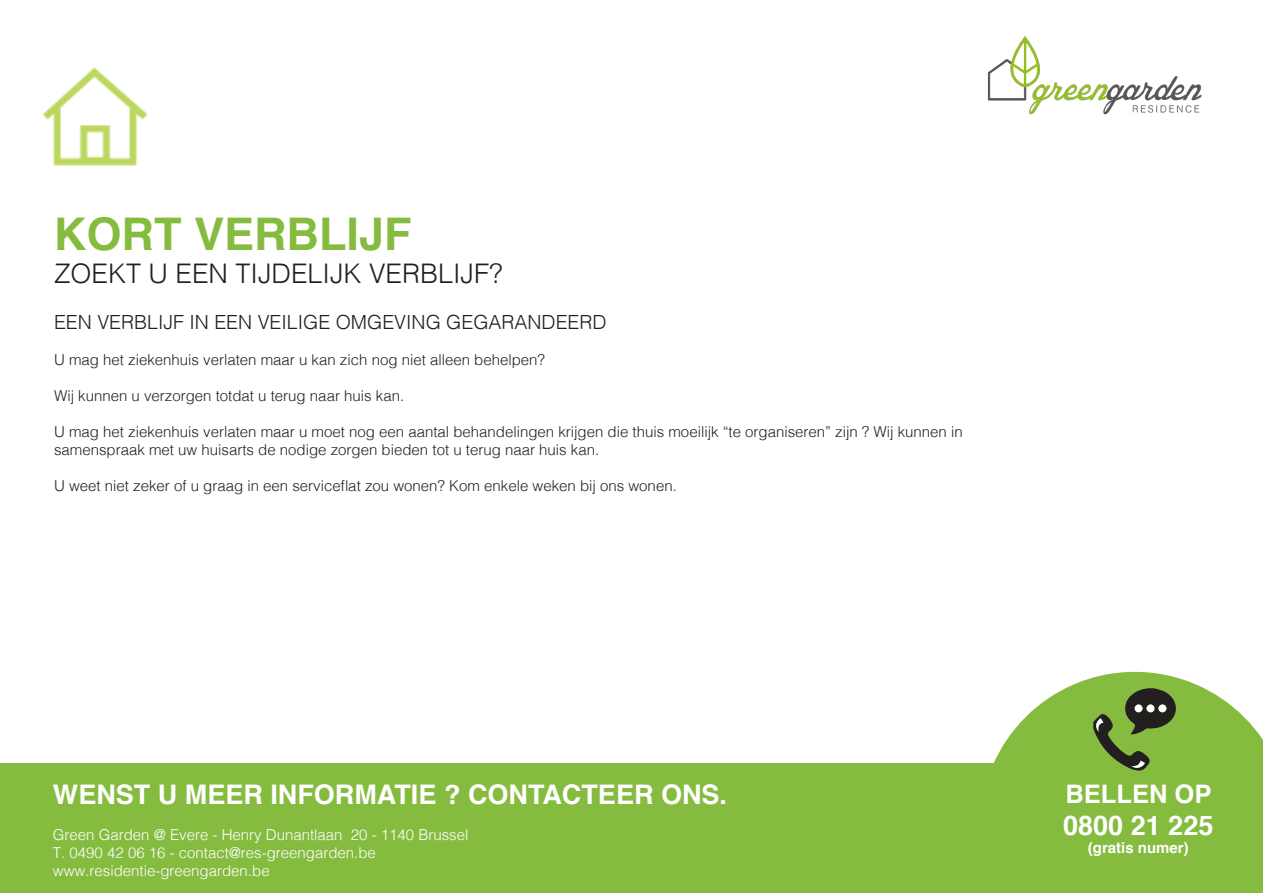
<style>
.page{position:relative;width:1263px;height:893px;background:#fff}
.page>*{position:absolute;margin:0;border:0;box-sizing:border-box;transform-origin:0 0}
.t1{font:700 45px "Helvetica";color:#85bc40}
.t2{font:700 27px "Helvetica";color:#fff}
.t3{font:300 27px "Helvetica";color:#231f20}
.t4{font:700 25.5px "Helvetica";color:#fff}
.t5{font:300 19.5px "Helvetica";color:#231f20}
.t6{font:300 15px/18px "Helvetica";color:#231f20}
.t7{font:300 15px "Helvetica";color:#fff}
.t8{font:700 15px "Helvetica";color:#fff}
</style>
<div class="page">
<img style="left:42px;top:67px;width:106px;height:99px">
<img style="left:987px;top:36px;width:215px;height:79px">
<div style="left:0;top:763px;width:1263px;height:130px;background:#85bc40"></div>
<svg style="left:994px;top:672px;width:269px;height:91px;fill:#85bc40"></svg>
<svg style="left:1089px;top:679px;width:89px;height:92px;background:#6a8e3b"></svg>
<p class="t1" style="left:54px;top:198px;width:359px">KORT VERBLIJF</p>
<p class="t3" style="left:54px;top:250px;width:450px">ZOEKT U EEN TIJDELIJK VERBLIJF?</p>
<p class="t5" style="left:54px;top:306px;width:554px">EEN VERBLIJF IN EEN VEILIGE OMGEVING GEGARANDEERD</p>
<p class="t6" style="left:54px;top:350px;width:493px">U mag het ziekenhuis verlaten maar u kan zich nog niet alleen behelpen?</p>
<p class="t6" style="left:54px;top:386px;width:352px">Wij kunnen u verzorgen totdat u terug naar huis kan.</p>
<p class="t6" style="left:54px;top:422px;width:910px">U mag het ziekenhuis verlaten maar u moet nog een aantal behandelingen krijgen die thuis moeilijk “te organiseren” zijn ? Wij kunnen in samenspraak met uw huisarts de nodige zorgen bieden tot u terug naar huis kan.</p>
<p class="t6" style="left:54px;top:476px;width:624px">U weet niet zeker of u graag in een serviceflat zou wonen? Kom enkele weken bij ons wonen.</p>
<p class="t2" style="left:53px;top:772px;width:676px">WENST U MEER INFORMATIE ? CONTACTEER ONS.</p>
<p class="t7" style="left:53px;top:822px;width:417px">Green Garden @ Evere - Henry Dunantlaan 20 - 1140 Brussel</p>
<p class="t7" style="left:53px;top:840px;width:324px">T. 0490 42 06 16 - contact@res-greengarden.be</p>
<p class="t7" style="left:53px;top:858px;width:218px">www.residentie-greengarden.be</p>
<p class="t4" style="left:1065px;top:773px;width:147px">BELLEN OP</p>
<p class="t2" style="left:1063px;top:804px;width:152px">0800 21 225</p>
<p class="t8" style="left:1088px;top:836px;width:102px">(gratis numer)</p>
</div>
